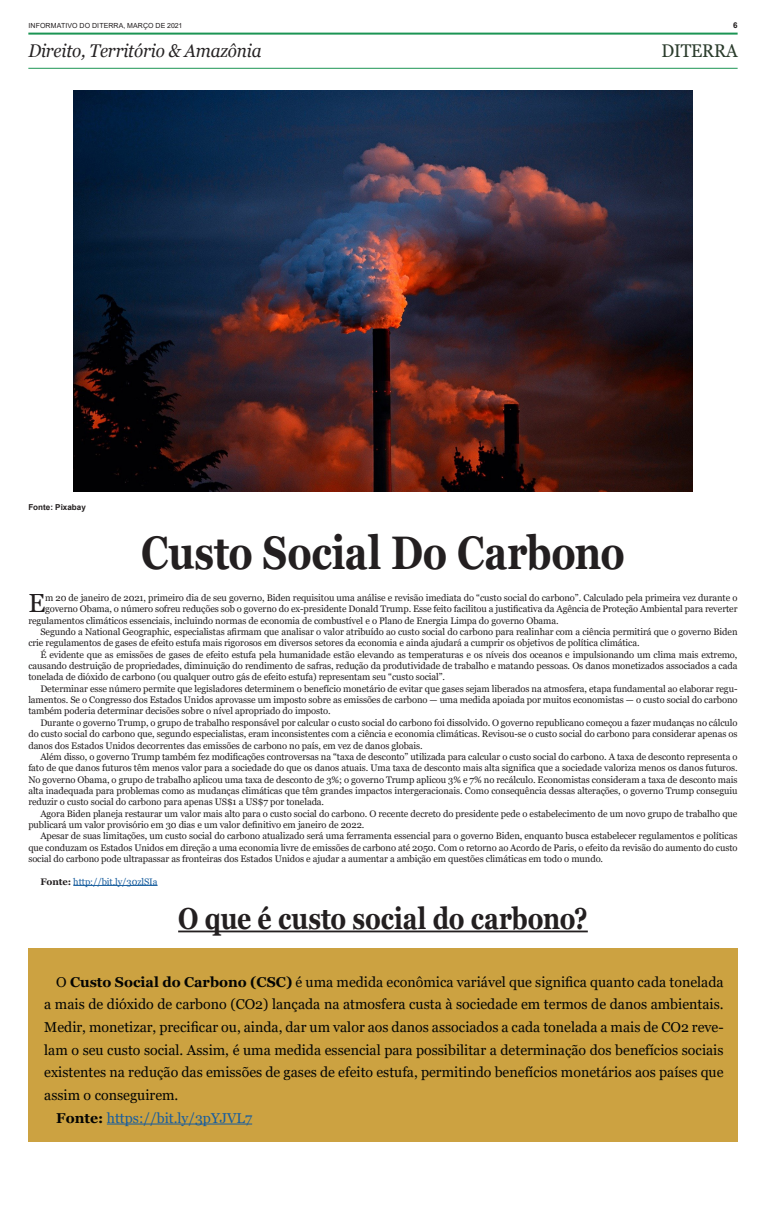
<style>
.page{position:relative;width:766px;height:1205px;background:#fff}
.page>*{position:absolute;margin:0;border:0;box-sizing:border-box;transform-origin:0 0}
.t1{font:700 47px "Georgia";letter-spacing:-.005em;color:#231f20;scale:.82 1}
.t2{font:700 30.4px "Georgia";letter-spacing:-.005em;color:#231f20;scale:.82 1}
._1st_Paragraph{font:26.2px "Georgia";color:#231f20}
.t3{font:italic 18.4px "Georgia";letter-spacing:-.01em;color:#262324;scale:.93 1}
._1st_Paragraph-2{font:18.4px "Georgia";letter-spacing:-.005em;color:#2a3b2b;scale:.93 1}
.BT_____Main{font:14.3px/22.7px "Georgia";color:#040503;text-align:justify}
.BT_____Main-2{font:14.3px "Georgia";color:#175d9e}
.Body_Text{font:9.5px/11.3px "Georgia";letter-spacing:-.01em;color:#231f20;text-align:justify}
._1st_Paragraph-3{font:9.5px "Georgia";letter-spacing:-.01em;color:#231f20}
.Body_Text-2{font:9.5px "Georgia";letter-spacing:-.01em;color:#175d9e}
.t4{font:700 8.2px "Arial";color:#231f20}
.t5{font:700 8px "Arial";color:#231f20}
.t6{font:7px "Arial";letter-spacing:.015em;color:#231f20}
.s1{font-weight:700;color:#231f20}
.s2{font-weight:700}
.s3{font-weight:700;color:#040503}
</style>
<div class="page">
<hr style="left:28px;top:33px;width:709px;height:2px;background:#1b9453">
<hr style="left:28px;top:68px;width:709px;height:1px;background:#1b9453">
<hr style="left:73px;top:885px;width:84px;height:1px;background:#175d9e">
<div style="left:28px;top:948px;width:709px;height:193px;background:#cca241"></div>
<hr style="left:107px;top:1123px;width:145px;height:1px;background:#175d9e">
<hr style="left:178px;top:930px;width:409px;height:2px;background:#231f20">
<img style="left:73px;top:91px;width:619px;height:400px">
<p class="t6" style="left:28px;top:21px;width:155px">INFORMATIVO DO DITERRA, MARÇO DE 2021</p>
<p class="t5" style="left:733px;top:20px;width:6px">6</p>
<p class="t3" style="left:28px;top:39px;width:252px">Direito, Território &amp; Amazônia</p>
<p class="_1st_Paragraph-2" style="left:661px;top:39px;width:83px">DITERRA</p>
<p class="t4" style="left:28px;top:502px;width:59px">Fonte: Pixabay</p>
<p class="t1" style="left:141px;top:523px;width:591px">Custo Social Do Carbono</p>
<p class="_1st_Paragraph" style="left:28px;top:587px;width:18px">E</p>
<p class="_1st_Paragraph-3" style="left:45px;top:592px;width:693px">m 20 de janeiro de 2021, primeiro dia de seu governo, Biden requisitou uma análise e revisão imediata do “custo social do carbono”. Calculado pela primeira vez durante o</p>
<p class="_1st_Paragraph-3" style="left:45px;top:603px;width:693px">governo Obama, o número sofreu reduções sob o governo do ex-presidente Donald Trump. Esse feito facilitou a justificativa da Agência de Proteção Ambiental para reverter</p>
<p class="_1st_Paragraph-3" style="left:28px;top:615px;width:531px">regulamentos climáticos essenciais, incluindo normas de economia de combustível e o Plano de Energia Limpa do governo Obama.</p>
<p class="Body_Text" style="left:28px;top:626px;width:710px;text-indent:12px">Segundo a National Geographic, especialistas afirmam que analisar o valor atribuído ao custo social do carbono para realinhar com a ciência permitirá que o governo Biden crie regulamentos de gases de efeito estufa mais rigorosos em diversos setores da economia e ainda ajudará a cumprir os objetivos de política climática.</p>
<p class="Body_Text" style="left:28px;top:649px;width:710px;text-indent:12px">É evidente que as emissões de gases de efeito estufa pela humanidade estão elevando as temperaturas e os níveis dos oceanos e impulsionando um clima mais extremo, causando destruição de propriedades, diminuição do rendimento de safras, redução da produtividade de trabalho e matando pessoas. Os danos monetizados associados a cada tonelada de dióxido de carbono (ou qualquer outro gás de efeito estufa) representam seu “custo social”.</p>
<p class="Body_Text" style="left:28px;top:683px;width:710px;text-indent:12px">Determinar esse número permite que legisladores determinem o benefício monetário de evitar que gases sejam liberados na atmosfera, etapa fundamental ao elaborar regu&shy;lamentos. Se o Congresso dos Estados Unidos aprovasse um imposto sobre as emissões de carbono — uma medida apoiada por muitos economistas — o custo social do carbono também poderia determinar decisões sobre o nível apropriado do imposto.</p>
<p class="Body_Text" style="left:28px;top:717px;width:710px;text-indent:12px">Durante o governo Trump, o grupo de trabalho responsável por calcular o custo social do carbono foi dissolvido. O governo republicano começou a fazer mudanças no cálculo do custo social do carbono que, segundo especialistas, eram inconsistentes com a ciência e economia climáticas. Revisou-se o custo social do carbono para considerar apenas os danos dos Estados Unidos decorrentes das emissões de carbono no país, em vez de danos globais.</p>
<p class="Body_Text" style="left:28px;top:751px;width:710px;text-indent:12px">Além disso, o governo Trump também fez modificações controversas na “taxa de desconto” utilizada para calcular o custo social do carbono. A taxa de desconto representa o fato de que danos futuros têm menos valor para a sociedade do que os danos atuais. Uma taxa de desconto mais alta significa que a sociedade valoriza menos os danos futuros.<br>No governo Obama, o grupo de trabalho aplicou uma taxa de desconto de 3%; o governo Trump aplicou 3% e 7% no recálculo. Economistas consideram a taxa de desconto mais alta inadequada para problemas como as mudanças climáticas que têm grandes impactos intergeracionais. Como consequência dessas alterações, o governo Trump conseguiu reduzir o custo social do carbono para apenas US$1 a US$7 por tonelada.</p>
<p class="Body_Text" style="left:28px;top:808px;width:710px;text-indent:12px">Agora Biden planeja restaurar um valor mais alto para o custo social do carbono. O recente decreto do presidente pede o estabelecimento de um novo grupo de trabalho que publicará um valor provisório em 30 dias e um valor definitivo em janeiro de 2022.</p>
<p class="Body_Text" style="left:28px;top:830px;width:710px;text-indent:12px">Apesar de suas limitações, um custo social do carbono atualizado será uma ferramenta essencial para o governo Biden, enquanto busca estabelecer regulamentos e políticas que conduzam os Estados Unidos em direção a uma economia livre de emissões de carbono até 2050. Com o retorno ao Acordo de Paris, o efeito da revisão do aumento do custo social do carbono pode ultrapassar as fronteiras dos Estados Unidos e ajudar a aumentar a ambição em questões climáticas em todo o mundo.</p>
<p class="Body_Text-2" style="left:40px;top:875px;width:119px"><span class="s1">Fonte:</span> http://bit.ly/30zlSIa</p>
<p class="t2" style="left:178px;top:899px;width:501px">O que é custo social do carbono?</p>
<p class="BT_____Main" style="left:44px;top:970px;width:680px;text-indent:12px">O <span class="s2">Custo Social do Carbono (CSC)</span> é uma medida econômica variável que significa quanto cada tonelada a mais de dióxido de carbono (CO2) lançada na atmosfera custa à sociedade em termos de danos ambientais.<br>Medir, monetizar, precificar ou, ainda, dar um valor aos danos associados a cada tonelada a mais de CO2 reve&shy;lam o seu custo social. Assim, é uma medida essencial para possibilitar a determinação dos benefícios sociais existentes na redução das emissões de gases de efeito estufa, permitindo benefícios monetários aos países que assim o conseguirem.</p>
<p class="BT_____Main-2" style="left:56px;top:1109px;width:197px"><span class="s3">Fonte:</span> https://bit.ly/3pYJVL7</p>
</div>
